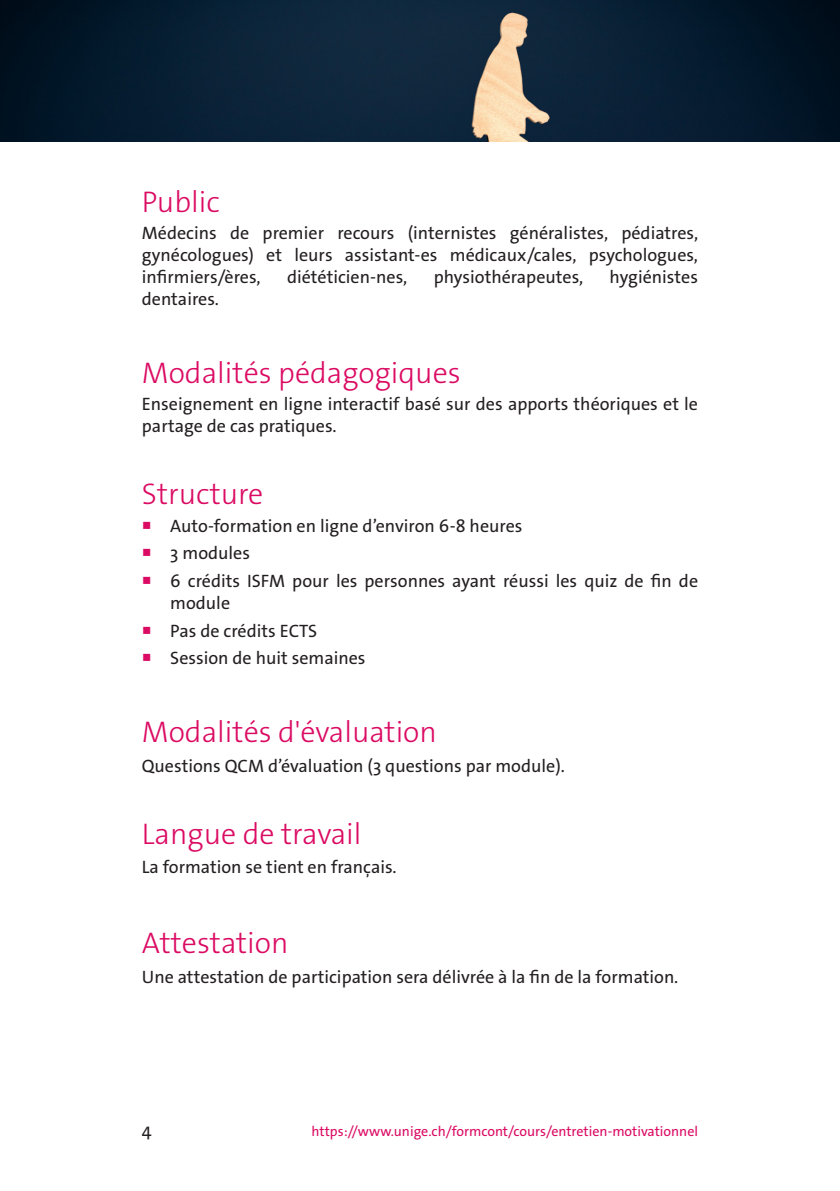
<style>
.page{position:relative;width:840px;height:1191px;background:#fff}
.page>*{position:absolute;margin:0;border:0;box-sizing:border-box;transform-origin:0 0}
.texte{font:300 30px "The Sans Os F";color:#db0a62}
.texte-2{font:18px/22px "The Sans Os F";color:#231f20}
.t1{font:14px "The Sans Os F";color:#db0a62}
.s1{color:#db0a62}
</style>
<div class="page">
<img style="left:0;top:0;width:839px;height:142px">
<p class="texte" style="left:142px;top:182px;width:79px">Public</p>
<p class="texte-2" style="left:142px;top:222px;width:557px;text-align:justify">Médecins de premier recours (internistes généralistes, pédiatres, gynécologues) et leurs assistant-es médicaux/cales, psychologues, infirmiers/ères,</p>
<p class="texte-2" style="left:287px;top:266px;width:122px">diététicien-nes,</p>
<p class="texte-2" style="left:433px;top:266px;width:151px">physiothérapeutes,</p>
<p class="texte-2" style="left:609px;top:266px;width:90px">hygiénistes</p>
<p class="texte-2" style="left:142px;top:288px;width:78px">dentaires.</p>
<p class="texte" style="left:142px;top:353px;width:320px">Modalités pédagogiques</p>
<p class="texte-2" style="left:142px;top:393px;width:557px">Enseignement en ligne interactif basé sur des apports théoriques et le partage de cas pratiques.</p>
<p class="texte" style="left:142px;top:475px;width:123px">Structure</p>
<p class="texte-2" style="left:142px;top:515px;width:382px"><span class="s1">○</span> Auto-formation en ligne d’environ 6-8 heures</p>
<p class="texte-2" style="left:142px;top:542px;width:110px"><span class="s1">○</span> 3 modules</p>
<p class="texte-2" style="left:170px;top:570px;width:529px;text-indent:-28px"><span class="s1">○</span> 6 crédits ISFM pour les personnes ayant réussi les quiz de fin de module</p>
<p class="texte-2" style="left:142px;top:620px;width:177px"><span class="s1">○</span> Pas de crédits ECTS</p>
<p class="texte-2" style="left:142px;top:647px;width:225px"><span class="s1">○</span> Session de huit semaines</p>
<p class="texte" style="left:142px;top:712px;width:296px">Modalités d'évaluation</p>
<p class="texte-2" style="left:142px;top:754px;width:424px">Questions QCM d’évaluation (3 questions par module).</p>
<p class="texte" style="left:142px;top:814px;width:221px">Langue de travail</p>
<p class="texte-2" style="left:142px;top:856px;width:256px">La formation se tient en français.</p>
<p class="texte" style="left:142px;top:924px;width:148px">Attestation</p>
<p class="texte-2" style="left:142px;top:966px;width:537px">Une attestation de participation sera délivrée à la fin de la formation.</p>
<p class="texte-2" style="left:142px;top:1119px;width:11px">4</p>
<p class="t1" style="left:311px;top:1122px;width:388px">https://www.unige.ch/formcont/cours/entretien-motivationnel</p>
</div>
